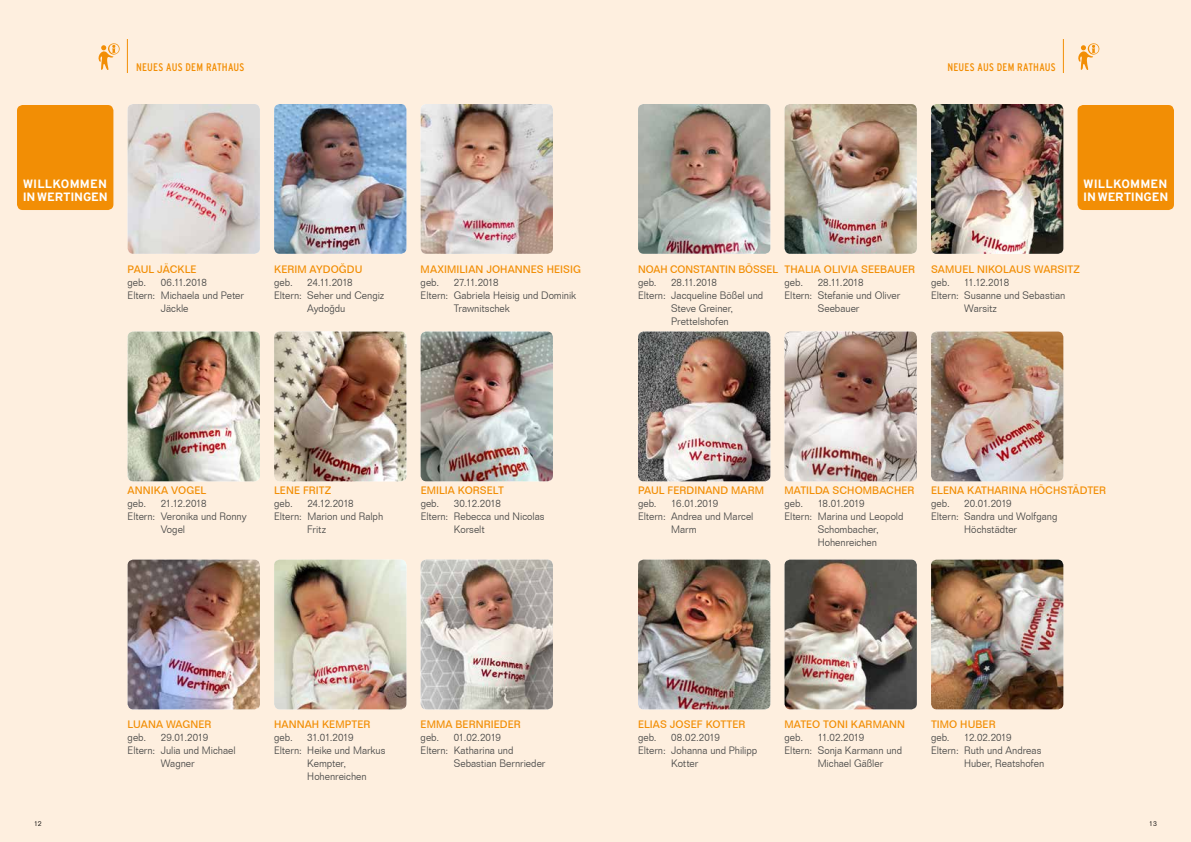
<style>
.page{position:relative;width:1191px;height:842px;background:#feefdf}
.page>*{position:absolute;margin:0;border:0;box-sizing:border-box;transform-origin:0 0}
.t1{font:700 12px/13.2px "Interstate Plus";letter-spacing:-.015em;color:#fff}
.t2{font:condensed 11px "Interstate";letter-spacing:.015em;color:#f28e05}
.t3{font:300 10.5px/13px "Folio BT";letter-spacing:-.005em;color:#484847;text-align:center;scale:.95 1}
.t4{font:500 10.5px "Folio BT";letter-spacing:.005em;color:#f28e05;scale:.95 1}
.t5{font:500 10.5px "Folio BT";letter-spacing:.005em;color:#f28e05;scale:.93 1}
.t6{font:300 7px "Folio BT";color:#000}
</style>
<div class="page">
<svg style="left:98px;top:43px;width:22px;height:27px"></svg>
<hr style="left:127px;top:39px;width:1px;height:34px;background:#f28e05">
<img style="left:128px;top:104px;width:132px;height:150px">
<img style="left:638px;top:104px;width:132px;height:150px">
<img style="left:128px;top:332px;width:132px;height:149px">
<img style="left:638px;top:332px;width:132px;height:149px">
<img style="left:128px;top:560px;width:132px;height:149px">
<img style="left:638px;top:560px;width:132px;height:149px">
<img style="left:274px;top:104px;width:132px;height:150px">
<img style="left:784px;top:104px;width:133px;height:150px">
<img style="left:274px;top:332px;width:132px;height:149px">
<img style="left:784px;top:332px;width:133px;height:149px">
<img style="left:274px;top:560px;width:132px;height:149px">
<img style="left:784px;top:560px;width:133px;height:149px">
<img style="left:420px;top:104px;width:133px;height:150px">
<img style="left:931px;top:104px;width:132px;height:150px">
<img style="left:420px;top:332px;width:133px;height:149px">
<img style="left:931px;top:332px;width:132px;height:149px">
<img style="left:420px;top:560px;width:133px;height:149px">
<img style="left:931px;top:560px;width:132px;height:149px">
<div style="left:17px;top:105px;width:96px;height:105px;background:#f28e05;border-radius:6px"></div>
<svg style="left:1078px;top:43px;width:22px;height:27px"></svg>
<hr style="left:1062px;top:39px;width:1px;height:34px;background:#f28e05">
<div style="left:1077px;top:105px;width:97px;height:105px;background:#f28e05;border-radius:6px"></div>
<p class="t2" style="left:136px;top:60px;width:110px">NEUES AUS DEM RATHAUS</p>
<p class="t1" style="left:23px;top:177px;width:87px">WILLKOMMEN<br>IN WERTINGEN</p>
<p class="t4" style="left:128px;top:263px;width:74px">PAUL JÄCKLE</p>
<p class="t3" style="left:128px;top:276px;width:21px">geb.</p>
<p class="t3" style="left:161px;top:276px;width:50px">06.11.2018</p>
<p class="t3" style="left:128px;top:289px;width:124px">Eltern: Michaela und Peter</p>
<p class="t3" style="left:161px;top:302px;width:31px">Jäckle</p>
<p class="t4" style="left:274px;top:263px;width:94px">KERIM AYDOĞDU</p>
<p class="t3" style="left:274px;top:276px;width:21px">geb.</p>
<p class="t3" style="left:274px;top:276px;width:117px">24.11.2018<br>Eltern: Seher und Cengiz<br>Aydoğdu</p>
<p class="t4" style="left:420px;top:263px;width:84px">MAXIMI LIAN JOHA</p>
<p class="t4" style="left:515px;top:263px;width:71px">NNES HEISIG</p>
<p class="t3" style="left:421px;top:276px;width:21px">geb.</p>
<p class="t3" style="left:454px;top:276px;width:49px">27.11.2018</p>
<p class="t3" style="left:421px;top:289px;width:165px">Eltern: Gabriela Heisig und Dominik</p>
<p class="t3" style="left:454px;top:302px;width:60px">Trawnitschek</p>
<p class="t2" style="left:947px;top:60px;width:110px">NEUES AUS DEM RATHAUS</p>
<p class="t1" style="left:1083px;top:177px;width:87px">WILLKOMMEN<br>IN WERTINGEN</p>
<p class="t5" style="left:638px;top:263px;width:9px">NOAH</p>
<p class="t5" style="left:670px;top:263px;width:118px">CO NSTANTI N BÖSSEL</p>
<p class="t3" style="left:638px;top:276px;width:21px">geb.</p>
<p class="t3" style="left:671px;top:276px;width:50px">28.11.2018</p>
<p class="t3" style="left:638px;top:289px;width:133px">Eltern: Jacqueline Bößel und</p>
<p class="t3" style="left:671px;top:302px;width:67px">Steve Greiner,</p>
<p class="t3" style="left:671px;top:315px;width:62px">Prettelshofen</p>
<p class="t4" style="left:784px;top:263px;width:9px">THA</p>
<p class="t4" style="left:805px;top:263px;width:41px">LIA OLIVIA</p>
<p class="t4" style="left:861px;top:263px;width:58px">SEEBAUER</p>
<p class="t3" style="left:784px;top:276px;width:21px">geb.</p>
<p class="t3" style="left:817px;top:276px;width:50px">28.11.2018</p>
<p class="t3" style="left:784px;top:289px;width:123px">Eltern: Stefanie und Oliver</p>
<p class="t3" style="left:817px;top:302px;width:45px">Seebauer</p>
<p class="t4" style="left:931px;top:263px;width:56px">SAMUEL NIKO</p>
<p class="t4" style="left:1003px;top:263px;width:82px">LAUS WARSITZ</p>
<p class="t3" style="left:931px;top:276px;width:21px">geb.</p>
<p class="t3" style="left:964px;top:276px;width:49px">11.12.2018</p>
<p class="t3" style="left:931px;top:289px;width:143px">Eltern: Susanne und Sebastian</p>
<p class="t3" style="left:964px;top:302px;width:36px">Warsitz</p>
<p class="t4" style="left:128px;top:484px;width:32px">ANNIKA</p>
<p class="t4" style="left:171px;top:484px;width:38px">VOGEL</p>
<p class="t3" style="left:128px;top:497px;width:21px">geb.</p>
<p class="t3" style="left:161px;top:497px;width:50px">21.12.2018</p>
<p class="t3" style="left:128px;top:510px;width:127px">Eltern: Veronika und Ronny</p>
<p class="t3" style="left:161px;top:523px;width:27px">Vogel</p>
<p class="t4" style="left:274px;top:484px;width:62px">LENE FRITZ</p>
<p class="t3" style="left:274px;top:497px;width:21px">geb.</p>
<p class="t3" style="left:307px;top:497px;width:50px">24.12.2018</p>
<p class="t3" style="left:274px;top:510px;width:116px">Eltern: Marion und Ralph</p>
<p class="t3" style="left:307px;top:523px;width:21px">Fritz</p>
<p class="t4" style="left:421px;top:484px;width:89px">EMI LIA KORSELT</p>
<p class="t3" style="left:421px;top:497px;width:21px">geb.</p>
<p class="t3" style="left:454px;top:497px;width:51px">30.12.2018</p>
<p class="t3" style="left:421px;top:510px;width:132px">Eltern: Rebecca und Nicolas</p>
<p class="t3" style="left:454px;top:523px;width:34px">Korselt</p>
<p class="t4" style="left:638px;top:484px;width:133px">PAUL FERDI NAND MARM</p>
<p class="t3" style="left:638px;top:497px;width:21px">geb.</p>
<p class="t3" style="left:671px;top:497px;width:51px">16.01.2019</p>
<p class="t3" style="left:638px;top:510px;width:123px">Eltern: Andrea und Marcel</p>
<p class="t3" style="left:671px;top:523px;width:28px">Marm</p>
<p class="t4" style="left:784px;top:484px;width:76px">MATI LDA SCHOMBA</p>
<p class="t4" style="left:886px;top:484px;width:31px">CH ER</p>
<p class="t3" style="left:784px;top:497px;width:21px">geb.</p>
<p class="t3" style="left:817px;top:497px;width:51px">18.01.2019</p>
<p class="t3" style="left:784px;top:510px;width:127px">Eltern: Marina und Leopold</p>
<p class="t3" style="left:817px;top:523px;width:66px">Schombacher,</p>
<p class="t3" style="left:817px;top:536px;width:64px">Hohenreichen</p>
<p class="t4" style="left:931px;top:484px;width:186px">ELENA KATHARI NA HÖCHSTÄDTER</p>
<p class="t3" style="left:931px;top:497px;width:21px">geb.</p>
<p class="t3" style="left:964px;top:497px;width:51px">20.01.2019</p>
<p class="t3" style="left:931px;top:510px;width:134px">Eltern: Sandra und Wolfgang</p>
<p class="t3" style="left:964px;top:523px;width:57px">Höchstädter</p>
<p class="t6" style="left:34px;top:819px;width:9px">12</p>
<p class="t4" style="left:128px;top:718px;width:90px">LUANA WAGNER</p>
<p class="t3" style="left:128px;top:731px;width:21px">geb.</p>
<p class="t3" style="left:161px;top:731px;width:51px">29.01.2019</p>
<p class="t3" style="left:128px;top:744px;width:115px">Eltern: Julia und Michael</p>
<p class="t3" style="left:161px;top:757px;width:37px">Wagner</p>
<p class="t4" style="left:274px;top:718px;width:103px">HANNAH KEMPTER</p>
<p class="t3" style="left:274px;top:731px;width:21px">geb.</p>
<p class="t3" style="left:307px;top:731px;width:50px">31.01.2019</p>
<p class="t3" style="left:274px;top:744px;width:119px">Eltern: Heike und Markus</p>
<p class="t3" style="left:307px;top:757px;width:42px">Kempter,</p>
<p class="t3" style="left:307px;top:770px;width:64px">Hohenreichen</p>
<p class="t4" style="left:420px;top:718px;width:10px">EMMA</p>
<p class="t4" style="left:455px;top:718px;width:70px">BERNRI EDER</p>
<p class="t3" style="left:420px;top:731px;width:21px">geb.</p>
<p class="t3" style="left:454px;top:731px;width:51px">01.02.2019</p>
<p class="t3" style="left:420px;top:744px;width:99px">Eltern: Katharina und</p>
<p class="t3" style="left:454px;top:757px;width:98px">Sebastian Bernrieder</p>
<p class="t4" style="left:638px;top:718px;width:19px">ELIAS</p>
<p class="t4" style="left:670px;top:718px;width:81px">JOSEF KOTTER</p>
<p class="t3" style="left:638px;top:731px;width:21px">geb.</p>
<p class="t3" style="left:671px;top:731px;width:53px">08.02.2019</p>
<p class="t3" style="left:638px;top:744px;width:127px">Eltern: Johanna und Philipp</p>
<p class="t3" style="left:671px;top:757px;width:30px">Kotter</p>
<p class="t4" style="left:784px;top:718px;width:128px">MATEO TO NI KARMANN</p>
<p class="t3" style="left:784px;top:731px;width:21px">geb.</p>
<p class="t3" style="left:817px;top:731px;width:50px">11.02.2019</p>
<p class="t3" style="left:784px;top:744px;width:125px">Eltern: Sonja Karmann und</p>
<p class="t3" style="left:817px;top:757px;width:70px">Michael Gäßler</p>
<p class="t4" style="left:931px;top:718px;width:8px">TIMO</p>
<p class="t4" style="left:960px;top:718px;width:39px">HUBER</p>
<p class="t3" style="left:931px;top:731px;width:21px">geb.</p>
<p class="t3" style="left:964px;top:731px;width:51px">12.02.2019</p>
<p class="t3" style="left:931px;top:744px;width:118px">Eltern: Ruth und Andreas</p>
<p class="t3" style="left:964px;top:757px;width:86px">Huber, Reatshofen</p>
<p class="t6" style="left:1149px;top:819px;width:9px">13</p>
</div>
